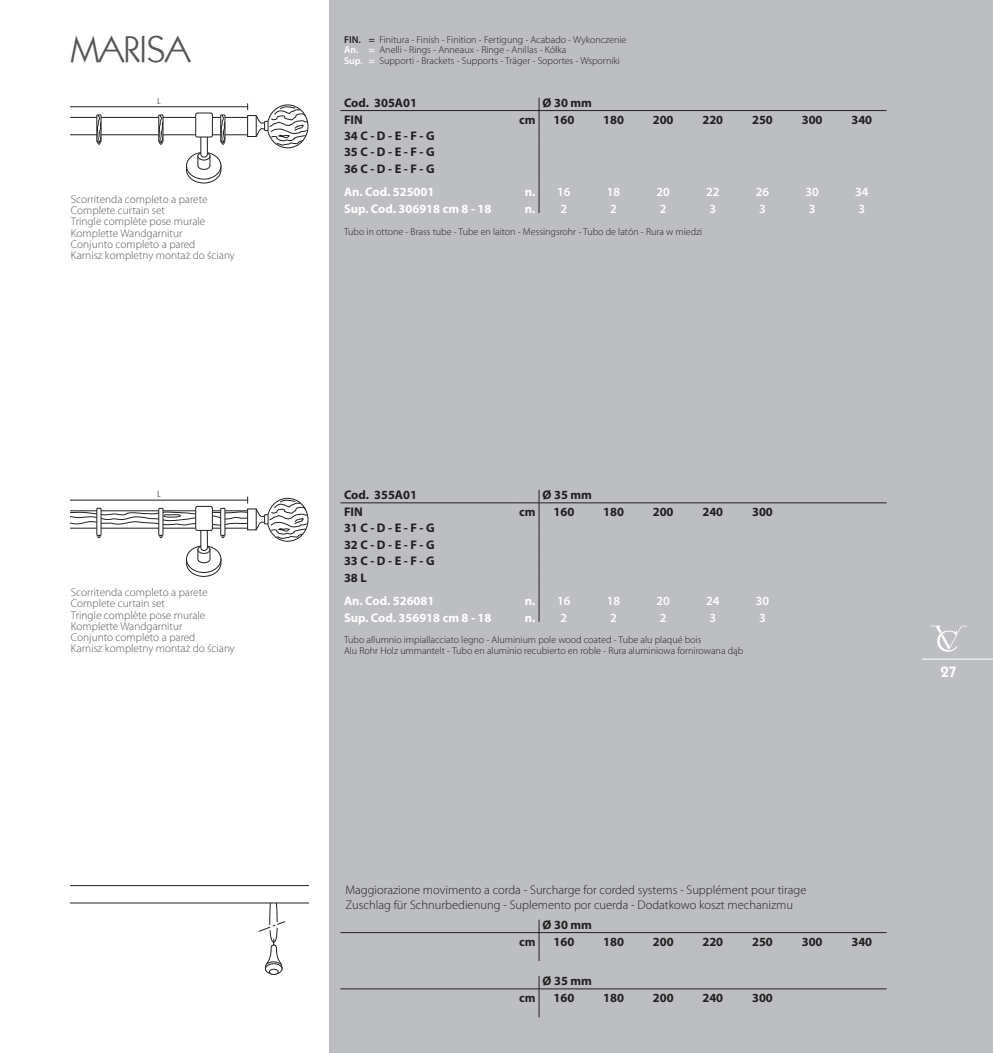
<style>
.page{position:relative;width:993px;height:1053px;background:#fff}
.page>*{position:absolute;margin:0;border:0;box-sizing:border-box;transform-origin:0 0}
.t1{font:37.5px "Kabel IT Cby BT";color:#555659}
.t2{font:600 15px "Kabel IT Cby BT";color:#fff}
.t3{font:700 12.5px/16.5px "Myriad Pro";color:#231f20;text-align:justify}
.t4{font:300 12.5px/15px "Myriad Pro";color:#231f20}
.t5{font:700 12.5px "Myriad Pro";color:#fff}
.t6{font:600 12.5px "Myriad Pro";color:#fff}
.t7{font:300 11.25px/11.2px "Myriad Pro";color:#555659}
.t8{font:300 10px/10.5px "Myriad Pro";color:#231f20}
.t9{font:8.75px "Kabel IT Cby BT";color:#231f20}
.s1{font-weight:600}
.s2{font-weight:600;color:#fff}
</style>
<div class="page">
<div style="left:330px;top:0;width:662px;height:1052px;background:#bcbec1"></div>
<svg style="left:930px;top:625px;width:37px;height:26px"></svg>
<hr style="left:921px;top:658px;width:71px;height:1px;background:#fff">
<svg style="left:71px;top:103px;width:237px;height:81px"></svg>
<svg style="left:71px;top:496px;width:237px;height:81px"></svg>
<div style="left:265px;top:963px;width:17px;height:11px;border:1px solid #231f20;border-radius:50%"></div>
<div style="left:269px;top:969px;width:9px;height:5px;background:#fff;border-radius:50%"></div>
<div style="left:269px;top:968px;width:9px;height:6px;border:1px solid #231f20;border-radius:50%"></div>
<svg style="left:71px;top:885px;width:237px;height:84px"></svg>
<hr style="left:340px;top:110px;width:546px;height:1px;background:#231f20">
<svg style="left:538px;top:98px;width:1px;height:115px"></svg>
<hr style="left:340px;top:502px;width:174px;height:1px;background:#231f20">
<hr style="left:539px;top:502px;width:347px;height:1px;background:#231f20">
<svg style="left:514px;top:490px;width:25px;height:131px"></svg>
<hr style="left:340px;top:932px;width:199px;height:1px;background:#231f20">
<hr style="left:340px;top:988px;width:199px;height:1px;background:#231f20">
<hr style="left:539px;top:932px;width:347px;height:1px;background:#231f20">
<hr style="left:539px;top:988px;width:347px;height:1px;background:#231f20">
<svg style="left:538px;top:919px;width:1px;height:41px"></svg>
<svg style="left:538px;top:976px;width:1px;height:41px"></svg>
<h1 class="t1" style="left:71px;top:26px;width:120px">MARISA</h1>
<p class="t9" style="left:157px;top:95px;width:5px">L</p>
<p class="t7" style="left:71px;top:194px;width:165px">Scorritenda completo a parete<br>Complete curtain set<br>Tringle complète pose murale<br>Komplette Wandgarnitur<br>Conjunto completo a pared<br>Karnisz kompletny montaż do ściany</p>
<p class="t9" style="left:157px;top:489px;width:5px">L</p>
<p class="t7" style="left:71px;top:588px;width:165px">Scorritenda completo a parete<br>Complete curtain set<br>Tringle complète pose murale<br>Komplette Wandgarnitur<br>Conjunto completo a pared<br>Karnisz kompletny montaż do ściany</p>
<p class="t8" style="left:344px;top:35px;width:284px"><span class="s1">FIN. =</span> Finitura - Finish - Finition - Fertigung - Acabado - Wykonczenie<br><span class="s2">An. =</span> Anelli - Rings - Anneaux - Ringe - Anillas - Kółka<br><span class="s2">Sup. =</span> Supporti - Brackets - Supports - Träger - Soportes - Wsporniki</p>
<p class="t3" style="left:344px;top:94px;width:74px">Cod. 305A01</p>
<p class="t3" style="left:542px;top:94px;width:51px">Ø 30 mm</p>
<p class="t3" style="left:344px;top:111px;width:20px">FIN</p>
<p class="t3" style="left:519px;top:111px;width:18px">cm</p>
<p class="t3" style="left:553px;top:111px;width:22px">160</p>
<p class="t3" style="left:603px;top:111px;width:22px">180</p>
<p class="t3" style="left:652px;top:111px;width:22px">200</p>
<p class="t3" style="left:702px;top:111px;width:22px">220</p>
<p class="t3" style="left:751px;top:111px;width:22px">250</p>
<p class="t3" style="left:801px;top:111px;width:22px">300</p>
<p class="t3" style="left:851px;top:111px;width:22px">340</p>
<p class="t3" style="left:344px;top:127px;width:92px">34 C - D - E - F - G 35 C - D - E - F - G 36 C - D - E - F - G</p>
<p class="t5" style="left:344px;top:185px;width:92px">An. Cod. 525001</p>
<p class="t5" style="left:524px;top:185px;width:47px">n. <span class="s1">16</span></p>
<p class="t6" style="left:606px;top:185px;width:15px">18</p>
<p class="t6" style="left:656px;top:185px;width:15px">20</p>
<p class="t6" style="left:706px;top:185px;width:15px">22</p>
<p class="t6" style="left:755px;top:185px;width:15px">26</p>
<p class="t6" style="left:805px;top:185px;width:15px">30</p>
<p class="t6" style="left:854px;top:185px;width:15px">34</p>
<p class="t5" style="left:344px;top:201px;width:149px">Sup. Cod. 306918 cm 8 - 18</p>
<p class="t5" style="left:525px;top:201px;width:44px">n. <span class="s1">2</span></p>
<p class="t6" style="left:610px;top:201px;width:8px">2</p>
<p class="t6" style="left:659px;top:201px;width:8px">2</p>
<p class="t6" style="left:709px;top:201px;width:8px">3</p>
<p class="t6" style="left:759px;top:201px;width:8px">3</p>
<p class="t6" style="left:808px;top:201px;width:8px">3</p>
<p class="t6" style="left:858px;top:201px;width:8px">3</p>
<p class="t8" style="left:344px;top:227px;width:359px">Tubo in ottone - Brass tube - Tube en laiton - Messingsrohr - Tubo de latón - Rura w miedzi</p>
<p class="t3" style="left:344px;top:486px;width:74px">Cod. 355A01</p>
<p class="t3" style="left:542px;top:486px;width:51px">Ø 35 mm</p>
<p class="t3" style="left:344px;top:503px;width:20px">FIN</p>
<p class="t3" style="left:519px;top:503px;width:18px">cm</p>
<p class="t3" style="left:553px;top:503px;width:22px">160</p>
<p class="t3" style="left:603px;top:503px;width:22px">180</p>
<p class="t3" style="left:652px;top:503px;width:22px">200</p>
<p class="t3" style="left:702px;top:503px;width:22px">240</p>
<p class="t3" style="left:751px;top:503px;width:22px">300</p>
<p class="t3" style="left:344px;top:519px;width:92px">31 C - D - E - F - G 32 C - D - E - F - G 33 C - D - E - F - G 38 L</p>
<p class="t5" style="left:344px;top:593px;width:92px">An. Cod. 526081</p>
<p class="t5" style="left:524px;top:593px;width:47px">n. <span class="s1">16</span></p>
<p class="t6" style="left:606px;top:593px;width:15px">18</p>
<p class="t6" style="left:656px;top:593px;width:15px">20</p>
<p class="t6" style="left:706px;top:593px;width:15px">24</p>
<p class="t6" style="left:755px;top:593px;width:15px">30</p>
<p class="t5" style="left:344px;top:610px;width:149px">Sup. Cod. 356918 cm 8 - 18</p>
<p class="t5" style="left:524px;top:610px;width:44px">n. <span class="s1">2</span></p>
<p class="t6" style="left:610px;top:610px;width:8px">2</p>
<p class="t6" style="left:659px;top:610px;width:8px">2</p>
<p class="t6" style="left:709px;top:610px;width:8px">3</p>
<p class="t6" style="left:759px;top:610px;width:8px">3</p>
<p class="t8" style="left:344px;top:635px;width:400px">Tubo allumnio impiallacciato legno - Aluminium pole wood coated - Tube alu plaqué bois<br>Alu Rohr Holz ummantelt - Tubo en aluminio recubierto en roble - Rura aluminiowa fornirowana dąb</p>
<h2 class="t2" style="left:940px;top:662px;width:18px">27</h2>
<p class="t4" style="left:345px;top:883px;width:462px">Maggiorazione movimento a corda - Surcharge for corded systems - Supplément pour tirage<br>Zuschlag für Schnurbedienung - Suplemento por cuerda - Dodatkowo koszt mechanizmu</p>
<p class="t3" style="left:542px;top:916px;width:51px">Ø 30 mm</p>
<p class="t3" style="left:519px;top:932px;width:18px">cm</p>
<p class="t3" style="left:553px;top:932px;width:22px">160</p>
<p class="t3" style="left:603px;top:932px;width:22px">180</p>
<p class="t3" style="left:652px;top:932px;width:22px">200</p>
<p class="t3" style="left:702px;top:932px;width:22px">220</p>
<p class="t3" style="left:751px;top:932px;width:22px">250</p>
<p class="t3" style="left:801px;top:932px;width:22px">300</p>
<p class="t3" style="left:851px;top:932px;width:22px">340</p>
<p class="t3" style="left:542px;top:972px;width:51px">Ø 35 mm</p>
<p class="t3" style="left:519px;top:989px;width:18px">cm</p>
<p class="t3" style="left:553px;top:989px;width:22px">160</p>
<p class="t3" style="left:603px;top:989px;width:22px">180</p>
<p class="t3" style="left:652px;top:989px;width:22px">200</p>
<p class="t3" style="left:702px;top:989px;width:22px">240</p>
<p class="t3" style="left:751px;top:989px;width:22px">300</p>
</div>
